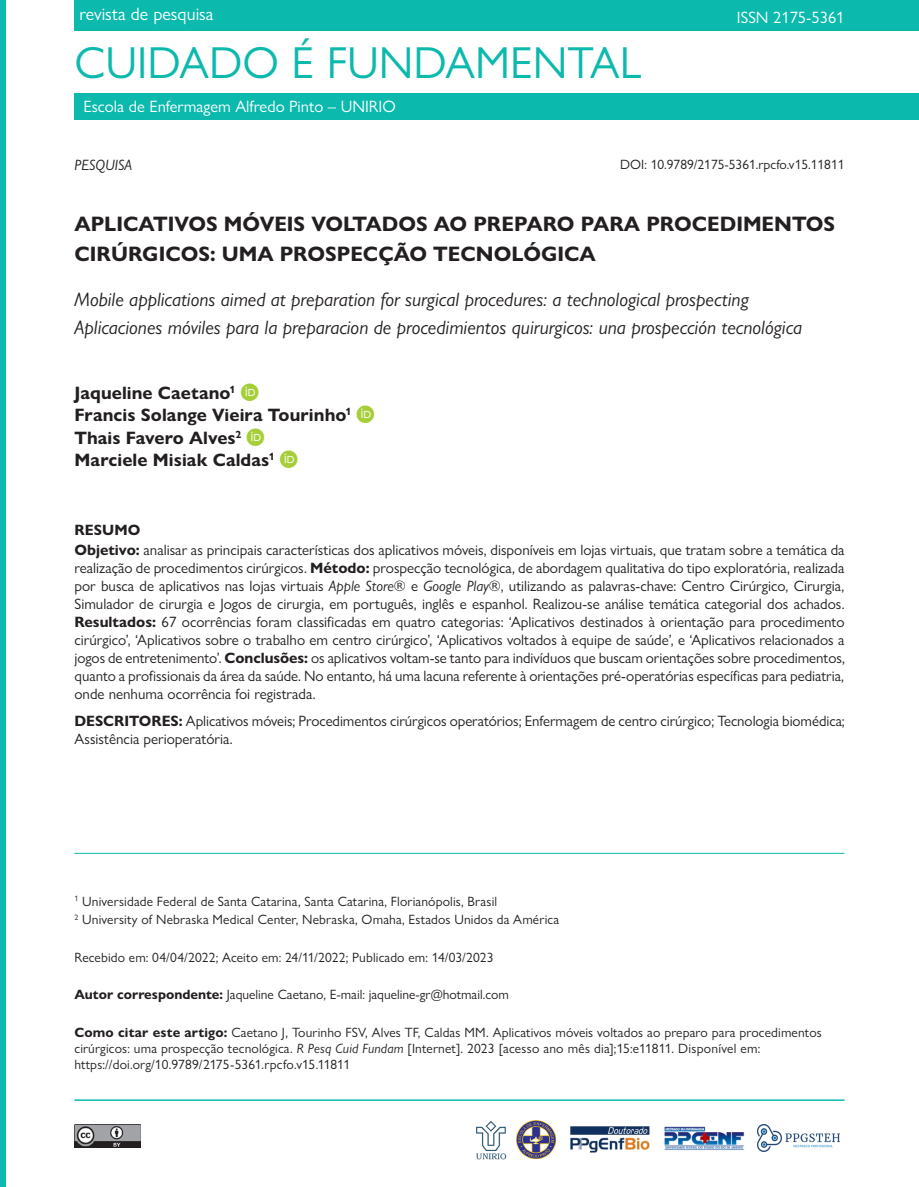
<style>
.page{position:relative;width:919px;height:1187px;background:#fff}
.page>*{position:absolute;margin:0;border:0;box-sizing:border-box;transform-origin:0 0}
.t1{font:45px "Gill Sans Nova";color:#0bb9ad}
.Título{font:700 21px/30px "Gill Sans Nova";color:#231f20}
.Títulos-traduzidos{font:italic 19.5px "Gill Sans Nova";color:#231f20}
.AUTORES{font:700 18px/22.5px "Gill Sans Nova";letter-spacing:.005em;color:#231f20}
.t2{font:18px "Gill Sans Nova";color:#fff}
.t3{font:16.5px "Gill Sans Nova";color:#fff}
.ABSTRACT2{font:15px/18px "Gill Sans Nova";color:#231f20;text-align:justify}
.KEY_WORDS1{font:15px/18px "Gill Sans Nova";letter-spacing:-.005em;color:#231f20}
.t4{font:italic 15px "Gill Sans Nova";color:#231f20}
.ABSTRACT_1{font:700 15px "Gill Sans Nova";color:#231f20}
.CORRESPONDENTE-citar{font:13.5px/16.2px "Gill Sans Nova";letter-spacing:.01em;color:#231f20}
.AFILIACOES{font:13.5px "Gill Sans Nova";letter-spacing:.015em;color:#231f20}
.DATAS{font:13.5px "Gill Sans Nova";letter-spacing:.01em;color:#231f20}
.s1{font-weight:700}
.s2{font-style:italic}
</style>
<div class="page">
<div style="left:74px;top:0;width:844px;height:31px;background:#0bb9ad"></div>
<div style="left:74px;top:93px;width:844px;height:27px;background:#0bb9ad"></div>
<div style="left:0;top:0;width:5px;height:1186px;background:#0bb9ad"></div>
<img style="left:74px;top:1124px;width:66px;height:23px">
<hr style="left:74px;top:1099px;width:770px;height:1px;background:#0bb9ad">
<img style="left:476px;top:1121px;width:31px;height:39px">
<img style="left:570px;top:1126px;width:80px;height:27px">
<img style="left:664px;top:1126px;width:80px;height:25px">
<img style="left:516px;top:1120px;width:39px;height:38px">
<img style="left:757px;top:1124px;width:82px;height:27px">
<hr style="left:74px;top:852px;width:770px;height:1px;background:#0bb9ad">
<p class="t2" style="left:79px;top:3px;width:135px">revista de pesquisa</p>
<h1 class="t1" style="left:74px;top:35px;width:568px">CUIDADO É FUNDAMENTAL</h1>
<p class="t3" style="left:84px;top:97px;width:313px">Escola de Enfermagem Alfredo Pinto – UNIRIO</p>
<p class="t3" style="left:736px;top:7px;width:109px">ISSN 2175-5361</p>
<p class="t4" style="left:74px;top:156px;width:59px">PESQUISA</p>
<p class="CORRESPONDENTE-citar" style="left:620px;top:156px;width:226px">DOI: 10.9789/2175-5361.rpcfo.v15.11811</p>
<p class="Título" style="left:74px;top:209px;width:762px">APLICATIVOS MÓVEIS VOLTADOS AO PREPARO PARA PROCEDIMENTOS<br>CIRÚRGICOS: UMA PROSPECÇÃO TECNOLÓGICA</p>
<p class="Títulos-traduzidos" style="left:74px;top:287px;width:675px">Mobile applications aimed at preparation for surgical procedures: a technological prospecting</p>
<p class="Títulos-traduzidos" style="left:74px;top:315px;width:729px">Aplicaciones móviles para la preparacion de procedimientos quirurgicos: una prospección tecnológica</p>
<p class="AUTORES" style="left:74px;top:381px;width:278px">Jaqueline Caetano<sup>1<br></sup>Francis Solange Vieira Tourinho<sup>1<br></sup>Thais Favero Alves<sup>2<br></sup>Marciele Misiak Caldas<sup>1</sup></p>
<p class="ABSTRACT_1" style="left:74px;top:521px;width:67px">RESUMO</p>
<p class="ABSTRACT2" style="left:74px;top:541px;width:771px"><span class="s1">Objetivo:</span> analisar as principais características dos aplicativos móveis, disponíveis em lojas virtuais, que tratam sobre a temática da realização de procedimentos cirúrgicos. <span class="s1">Método:</span> prospecção tecnológica, de abordagem qualitativa do tipo exploratória, realizada por busca de aplicativos nas lojas virtuais <span class="s2">Apple Store</span>® e <span class="s2">Google Play</span>®, utilizando as palavras-chave: Centro Cirúrgico, Cirurgia, Simulador de cirurgia e Jogos de cirurgia, em português, inglês e espanhol. Realizou-se análise temática categorial dos achados.<br><span class="s1">Resultados:</span> 67 ocorrências foram classificadas em quatro categorias: ‘Aplicativos destinados à orientação para procedimento cirúrgico’, ‘Aplicativos sobre o trabalho em centro cirúrgico’, ‘Aplicativos voltados à equipe de saúde’, e ‘Aplicativos relacionados a jogos de entretenimento’. <span class="s1">Conclusões:</span> os aplicativos voltam-se tanto para indivíduos que buscam orientações sobre procedimentos, quanto a profissionais da área da saúde. No entanto, há uma lacuna referente à orientações pré-operatórias específicas para pediatria, onde nenhuma ocorrência foi registrada.</p>
<p class="KEY_WORDS1" style="left:74px;top:711px;width:771px"><span class="s1">DESCRITORES:</span> Aplicativos móveis; Procedimentos cirúrgicos operatórios; Enfermagem de centro cirúrgico; Tecnologia biomédica;<br>Assistência perioperatória.</p>
<p class="AFILIACOES" style="left:74px;top:892px;width:424px"><sup>1</sup> Universidade Federal de Santa Catarina, Santa Catarina, Florianópolis, Brasil</p>
<p class="AFILIACOES" style="left:74px;top:911px;width:486px"><sup>2</sup> University of Nebraska Medical Center, Nebraska, Omaha, Estados Unidos da América</p>
<p class="DATAS" style="left:74px;top:948px;width:420px">Recebido em: 04/04/2022; Aceito em: 24/11/2022; Publicado em: 14/03/2023</p>
<p class="CORRESPONDENTE-citar" style="left:74px;top:986px;width:436px"><span class="s1">Autor correspondente:</span> Jaqueline Caetano, E-mail: jaqueline-gr@hotmail.com</p>
<p class="CORRESPONDENTE-citar" style="left:74px;top:1023px;width:748px"><span class="s1">Como citar este artigo:</span> Caetano J, Tourinho FSV, Alves TF, Caldas MM. Aplicativos móveis voltados ao preparo para procedimentos cirúrgicos: uma prospecção tecnológica. <span class="s2">R Pesq Cuid Fundam</span> [Internet]. 2023 [acesso ano mês dia];15:e11811. Disponível em: https://doi.org/10.9789/2175-5361.rpcfo.v15.11811</p>
</div>
